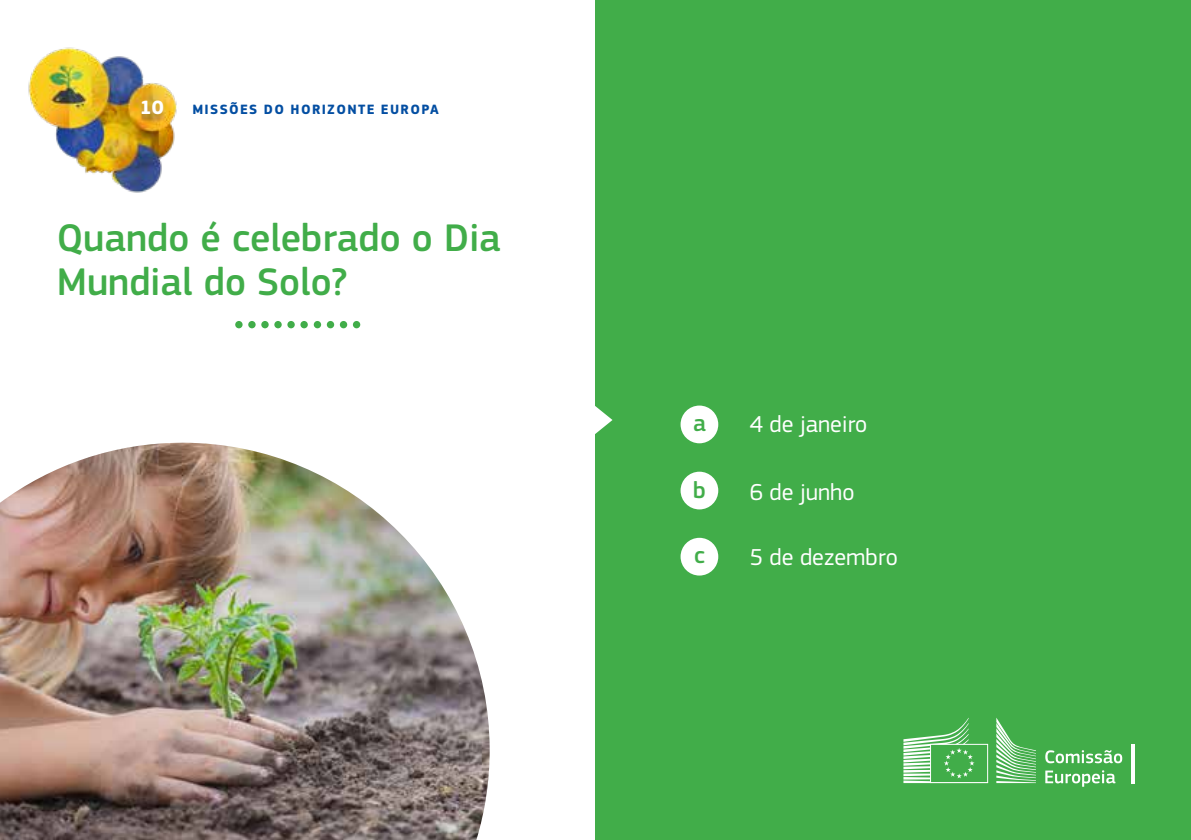
<style>
.page{position:relative;width:1191px;height:840px;background:#fff}
.page>*{position:absolute;margin:0;border:0;box-sizing:border-box;transform-origin:0 0}
.t1{font:500 40px/44px "EC Square Sans Pro";color:#41ad49}
.t2{font:24px "EC Square Sans Pro";color:#fff}
.t3{font:500 24px "EC Square Sans Pro";color:#41ad49}
.t4{font:700 20px "EC Square Sans Pro";color:#fff}
.t5{font:700 14px "EC Square Sans Pro";letter-spacing:.095em;color:#034ea2}
</style>
<div class="page">
<div style="left:595px;top:0;width:596px;height:839px;background:#41ad49"></div>
<img style="left:0;top:442px;width:489px;height:397px">
<svg style="left:595px;top:406px;width:17px;height:28px"></svg>
<img style="left:28px;top:47px;width:149px;height:146px">
<div style="left:235px;top:321px;width:8px;height:7px;background:#41ad49;border-radius:50%"></div>
<div style="left:274px;top:321px;width:8px;height:7px;background:#41ad49;border-radius:50%"></div>
<div style="left:314px;top:321px;width:7px;height:7px;background:#41ad49;border-radius:50%"></div>
<div style="left:353px;top:321px;width:7px;height:7px;background:#41ad49;border-radius:50%"></div>
<div style="left:248px;top:321px;width:8px;height:7px;background:#41ad49;border-radius:50%"></div>
<div style="left:287px;top:321px;width:8px;height:7px;background:#41ad49;border-radius:50%"></div>
<div style="left:327px;top:321px;width:7px;height:7px;background:#41ad49;border-radius:50%"></div>
<div style="left:261px;top:321px;width:8px;height:7px;background:#41ad49;border-radius:50%"></div>
<div style="left:300px;top:321px;width:8px;height:7px;background:#41ad49;border-radius:50%"></div>
<div style="left:340px;top:321px;width:7px;height:7px;background:#41ad49;border-radius:50%"></div>
<div style="left:680px;top:405px;width:38px;height:38px;background:#fff;border-radius:50%"></div>
<div style="left:680px;top:471px;width:38px;height:38px;background:#fff;border-radius:50%"></div>
<div style="left:680px;top:537px;width:38px;height:38px;background:#fff;border-radius:50%"></div>
<svg style="left:903px;top:718px;width:133px;height:64px"></svg>
<svg style="left:1045px;top:750px;width:77px;height:12px"></svg>
<svg style="left:1045px;top:770px;width:70px;height:16px"></svg>
<hr style="left:1131px;top:743px;width:3px;height:39px;background:#fff">
<p class="t4" style="left:140px;top:95px;width:25px">10</p>
<p class="t5" style="left:192px;top:101px;width:248px">MISSÕES DO HORIZONTE EUROPA</p>
<p class="t1" style="left:57px;top:217px;width:445px">Quando é celebrado o Dia<br>Mundial do Solo?</p>
<p class="t3" style="left:693px;top:409px;width:14px">a</p>
<p class="t2" style="left:749px;top:409px;width:119px">4 de janeiro</p>
<p class="t3" style="left:693px;top:476px;width:14px">b</p>
<p class="t2" style="left:749px;top:477px;width:106px">6 de junho</p>
<p class="t3" style="left:694px;top:541px;width:12px">c</p>
<p class="t2" style="left:749px;top:543px;width:149px">5 de dezembro</p>
</div>
